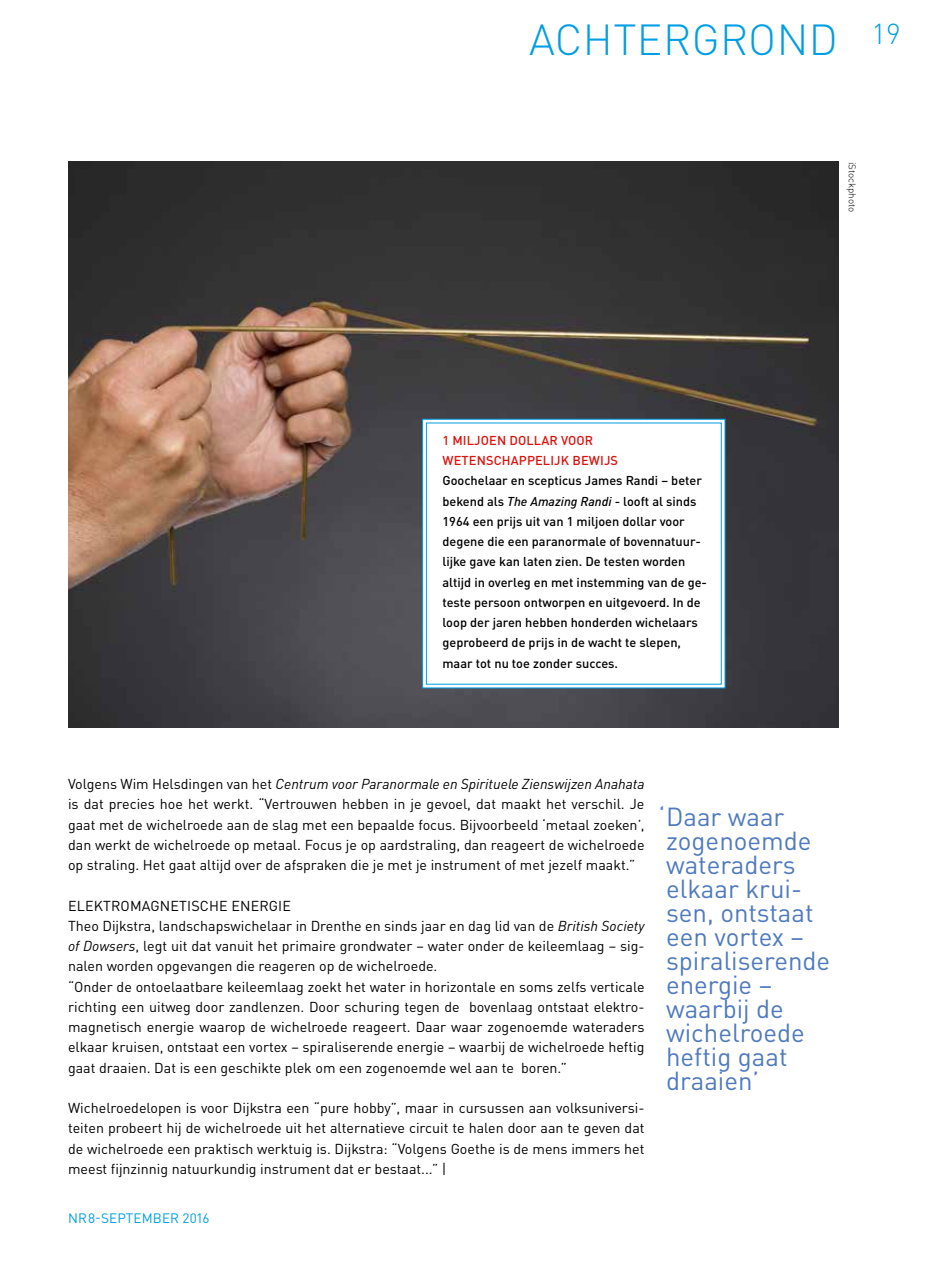
<style>
.page{position:relative;width:936px;height:1263px;background:#fff}
.page>*{position:absolute;margin:0;border:0;box-sizing:border-box;transform-origin:0 0}
.t1{font:300 42.9px "DIN Pro";letter-spacing:.01em;color:#009ee3}
.t2{font:25.8px/24px "DIN Pro";color:#4f7abd}
.t3{font:14.25px/20.2px "DIN Pro";color:#000;text-align:justify}
.t4{font:13.5px "DIN Pro";letter-spacing:.01em;color:#009ee3}
.t5{font:500 12.75px/20.2px "DIN Pro";color:#000}
.t6{font:500 12.75px/20.2px "DIN Pro";letter-spacing:.01em;color:#db130e}
.t7{font:300 9.75px "DIN Pro";color:#000}
.s1{font-style:italic}
</style>
<div class="page">
<img style="left:68px;top:162px;width:770px;height:566px">
<svg style="left:422px;top:418px;width:303px;height:271px"></svg>
<h1 class="t1" style="left:529px;top:6px;width:373px">ACHTERGROND <sup>19</sup></h1>
<p class="t7" style="left:859px;top:162px;width:52px;rotate:90deg">iStockphoto</p>
<p class="t6" style="left:442px;top:429px;width:177px">1 MILJOEN DOLLAR VOOR<br>WETENSCHAPPELIJK BEWIJS</p>
<p class="t5" style="left:442px;top:469px;width:266px">Goochelaar en scepticus James Randi – beter bekend als <span class="s1">The Amazing Randi</span> - looft al sinds 1964 een prijs uit van 1 miljoen dollar voor degene die een paranormale of bovennatuur&shy;lijke gave kan laten zien. De testen worden altijd in overleg en met instemming van de ge&shy;teste persoon ontworpen en uitgevoerd. In de loop der jaren hebben honderden wichelaars geprobeerd de prijs in de wacht te slepen, maar tot nu toe zonder succes.</p>
<p class="t3" style="left:68px;top:772px;width:578px">Volgens Wim Helsdingen van het <span class="s1">Centrum voor Paranormale en Spirituele Zienswijzen Anahata </span>is dat precies hoe het werkt. “Vertrouwen hebben in je gevoel, dat maakt het verschil. Je gaat met de wichelroede aan de slag met een bepaalde focus. Bijvoorbeeld ‘metaal zoeken’, dan werkt de wichelroede op metaal. Focus je op aardstraling, dan reageert de wichelroede op straling. Het gaat altijd over de afspraken die je met je instrument of met jezelf maakt.”</p>
<p class="t3" style="left:68px;top:894px;width:578px;text-align:left">ELEKTROMAGNETISCHE ENERGIE<br>Theo Dijkstra, landschapswichelaar in Drenthe en sinds jaar en dag lid van de <span class="s1">British Society of Dowsers</span>, legt uit dat vanuit het primaire grondwater – water onder de keileemlaag – sig&shy;nalen worden opgevangen die reageren op de wichelroede.<br>“Onder de ontoelaatbare keileemlaag zoekt het water in horizontale en soms zelfs verticale richting een uitweg door zandlenzen. Door schuring tegen de bovenlaag ontstaat elektro&shy;magnetisch energie waarop de wichelroede reageert. Daar waar zogenoemde wateraders elkaar kruisen, ontstaat een vortex – spiraliserende energie – waarbij de wichelroede heftig gaat draaien. Dat is een geschikte plek om een zogenoemde wel aan te boren.”</p>
<p class="t3" style="left:68px;top:1096px;width:578px">Wichelroedelopen is voor Dijkstra een “pure hobby”, maar in cursussen aan volksuniversi&shy;teiten probeert hij de wichelroede uit het alternatieve circuit te halen door aan te geven dat de wichelroede een praktisch werktuig is. Dijkstra: “Volgens Goethe is de mens immers het meest fijnzinnig natuurkundig instrument dat er bestaat...” |</p>
<p class="t4" style="left:68px;top:1208px;width:143px">NR8-SEPTEMBER 2016</p>
<h2 class="t2" style="left:658px;top:802px;width:173px">‘Daar waar zogenoemde wateraders elkaar krui&shy;sen, ontstaat een vortex – spiraliserende energie – waarbij de wichelroede heftig gaat draaien’</h2>
</div>
